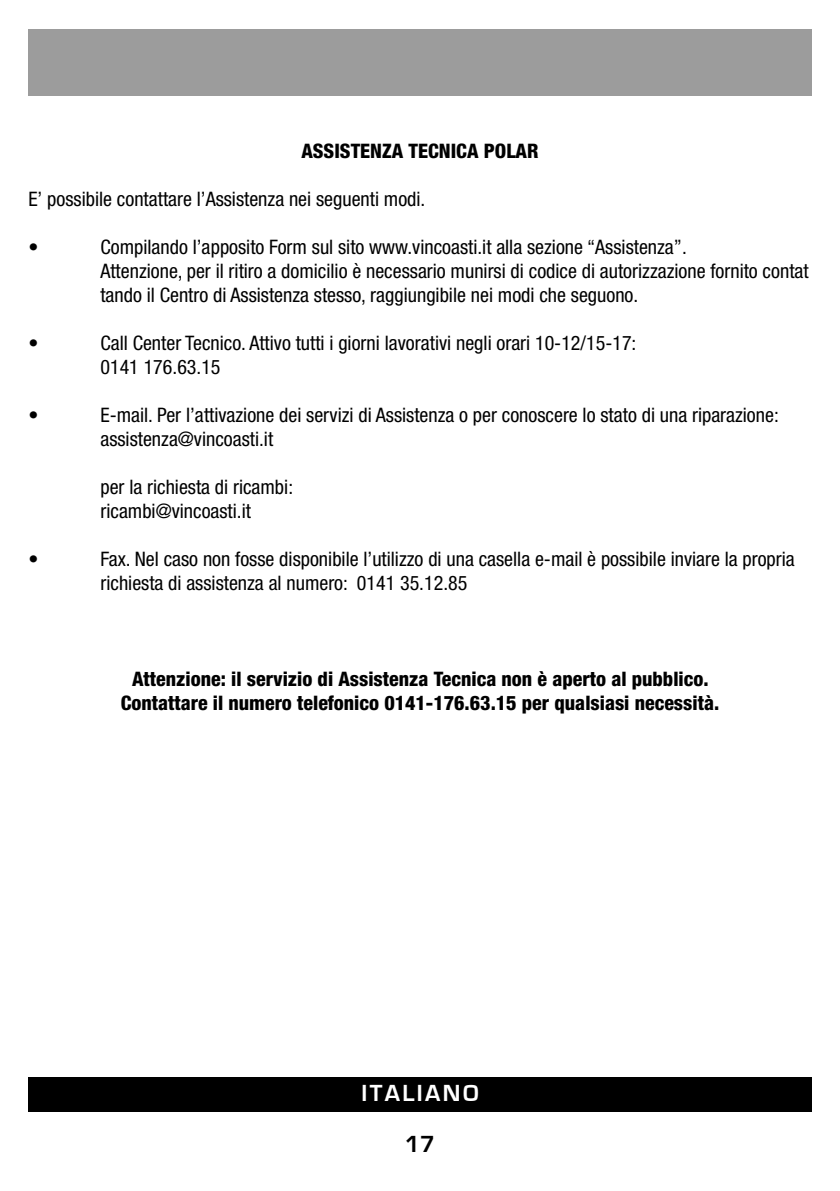
<style>
.page{position:relative;width:840px;height:1191px;background:#fff}
.page>*{position:absolute;margin:0;border:0;box-sizing:border-box;transform-origin:0 0}
.t1{font:700 24px "Eurostile";letter-spacing:.1em;color:#fff}
.t2{font:700 24px "Eurostile";color:#000}
.t3{font:condensed 20px/24px "Helvetica Neue LT Pro";color:#000}
.t4{font:800 condensed 20px "Helvetica Neue LT Pro";color:#000}
</style>
<div class="page">
<div style="left:28px;top:1077px;width:783px;height:34px;background:#000"></div>
<div style="left:28px;top:29px;width:783px;height:66px;background:#9c9c9c"></div>
<p class="t4" style="left:301px;top:138px;width:239px">ASSISTENZA TECNICA POLAR</p>
<p class="t3" style="left:28px;top:186px;width:398px">E’ possibile contattare l’Assistenza nei seguenti modi.</p>
<p class="t3" style="left:28px;top:234px;width:11px">•</p>
<p class="t3" style="left:100px;top:234px;width:709px">Compilando l’apposito Form sul sito www.vincoasti.it alla sezione “Assistenza”.<br>Attenzione, per il ritiro a domicilio è necessario munirsi di codice di autorizzazione fornito contat tando il Centro di Assistenza stesso, raggiungibile nei modi che seguono.</p>
<p class="t3" style="left:28px;top:330px;width:11px">•</p>
<p class="t3" style="left:100px;top:330px;width:537px">Call Center Tecnico. Attivo tutti i giorni lavorativi negli orari 10-12/15-17:</p>
<p class="t3" style="left:100px;top:354px;width:121px">0141 176.63.15</p>
<p class="t3" style="left:28px;top:402px;width:11px">•</p>
<p class="t3" style="left:100px;top:402px;width:679px">E-mail. Per l’attivazione dei servizi di Assistenza o per conoscere lo stato di una riparazione:</p>
<p class="t3" style="left:100px;top:426px;width:174px">assistenza@vincoasti.it</p>
<p class="t3" style="left:100px;top:474px;width:194px">per la richiesta di ricambi:</p>
<p class="t3" style="left:100px;top:498px;width:152px">ricambi@vincoasti.it</p>
<p class="t3" style="left:28px;top:546px;width:11px">•</p>
<p class="t3" style="left:100px;top:546px;width:695px">Fax. Nel caso non fosse disponibile l’utilizzo di una casella e-mail è possibile inviare la propria richiesta di assistenza al numero: 0141 35.12.85</p>
<p class="t4" style="left:132px;top:666px;width:577px">Attenzione: il servizio di Assistenza Tecnica non è aperto al pubblico.</p>
<p class="t4" style="left:121px;top:690px;width:599px">Contattare il numero telefonico 0141-176.63.15 per qualsiasi necessità.</p>
<p class="t1" style="left:361px;top:1079px;width:119px">ITALIANO</p>
<p class="t2" style="left:404px;top:1130px;width:32px">17</p>
</div>
